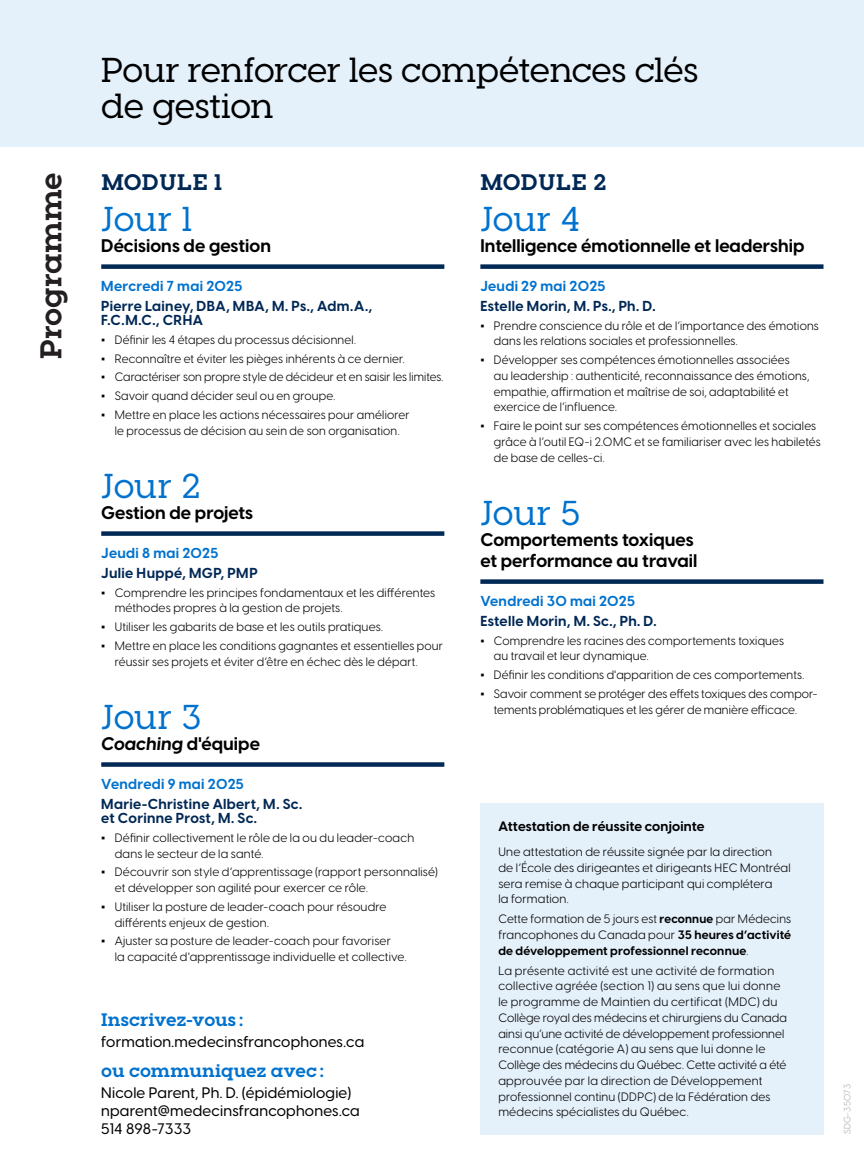
<style>
.page{position:relative;width:864px;height:1175px;background:#fff}
.page>*{position:absolute;margin:0;border:0;box-sizing:border-box;transform-origin:0 0}
.t1{font:500 34.5px/36px "Visby Slab CF";letter-spacing:-.015em;color:#000}
.t2{font:500 34.5px "Visby Slab CF";letter-spacing:-.005em;color:#0072ce}
.t3{font:700 30px "Visby Slab CF";letter-spacing:-.005em;color:#231f20}
.t4{font:700 22.5px "Visby Slab CF";letter-spacing:.035em;color:#002855}
.t5{font:700 18px/21px "Visby CF";letter-spacing:.005em;color:#000}
.t6{font:700 18px "Visby Slab CF";color:#0072ce}
.t7{font:italic 700 18px "Visby CF";color:#000}
.t8{font:500 15px/18px "Visby CF";letter-spacing:.01em;color:#000}
.t9{font:700 14.25px/14.2px "Visby CF";letter-spacing:.025em;color:#002855}
.t10{font:700 14.25px "Visby CF";letter-spacing:.02em;color:#0072ce}
.t11{font:700 13.5px "Visby CF";letter-spacing:.01em;color:#000}
.t12{font:12px/15.8px "Visby CF";letter-spacing:.015em;color:#000}
.t13{font:700 12px/15.8px "Visby CF";letter-spacing:.015em;color:#000;text-align:justify}
.t14{font:9px "Visby CF";letter-spacing:.03em;color:#abacac}
.s1{font-family:"Arial"}
.s2{font-style:normal}
.s3{font-weight:400}
</style>
<div class="page">
<div style="left:480px;top:802px;width:344px;height:332px;background:#e4f0fa"></div>
<div style="left:101px;top:264px;width:343px;height:5px;background:#002855"></div>
<div style="left:101px;top:531px;width:343px;height:5px;background:#002855"></div>
<svg style="left:101px;top:762px;width:343px;height:4px"></svg>
<div style="left:480px;top:264px;width:344px;height:5px;background:#002855"></div>
<div style="left:480px;top:579px;width:344px;height:5px;background:#002855"></div>
<div style="left:0;top:0;width:864px;height:146px;background:#e4f0fa"></div>
<h2 class="t3" style="left:32px;top:359px;width:188px;rotate:-90deg">Programme</h2>
<h1 class="t1" style="left:101px;top:52px;width:599px">Pour renforcer les compétences clés de gestion</h1>
<h3 class="t4" style="left:101px;top:168px;width:122px">MODULE 1</h3>
<h3 class="t4" style="left:480px;top:168px;width:127px">MODULE 2</h3>
<h1 class="t2" style="left:101px;top:198px;width:92px">Jour 1</h1>
<h3 class="t5" style="left:101px;top:234px;width:171px">Décisions de gestion</h3>
<p class="t10" style="left:101px;top:274px;width:143px">Mercredi 7 mai 2025</p>
<p class="t9" style="left:101px;top:298px;width:272px">Pierre Lainey, DBA, MBA, M. Ps., Adm.A.,<br>F.C.M.C., CRHA</p>
<p class="t12" style="left:101px;top:331px;width:256px"><span class="s1">▪</span> Définir les 4 étapes du processus décisionnel.</p>
<p class="t12" style="left:101px;top:350px;width:305px"><span class="s1">▪</span> Reconnaître et éviter les pièges inhérents à ce dernier.</p>
<p class="t12" style="left:101px;top:368px;width:344px"><span class="s1">▪</span> Caractériser son propre style de décideur et en saisir les limites.</p>
<p class="t12" style="left:101px;top:387px;width:236px"><span class="s1">▪</span> Savoir quand décider seul ou en groupe.</p>
<p class="t12" style="left:101px;top:406px;width:310px;text-align:center"><span class="s1">▪</span> Mettre en place les actions nécessaires pour améliorer le processus de décision au sein de son organisation.</p>
<h1 class="t2" style="left:480px;top:198px;width:101px">Jour 4</h1>
<h3 class="t5" style="left:480px;top:234px;width:326px">Intelligence émotionnelle et leadership</h3>
<p class="t10" style="left:480px;top:274px;width:127px">Jeudi 29 mai 2025</p>
<p class="t9" style="left:480px;top:298px;width:177px">Estelle Morin, M. Ps., Ph. D.</p>
<p class="t12" style="left:494px;top:317px;width:327px;text-indent:-14px"><span class="s1">▪</span> Prendre conscience du rôle et de l’importance des émotions dans les relations sociales et professionnelles.</p>
<p class="t12" style="left:494px;top:351px;width:317px;text-indent:-14px"><span class="s1">▪</span> Développer ses compétences émotionnelles associées<br>au leadership : authenticité, reconnaissance des émotions, empathie, affirmation et maîtrise de soi, adaptabilité et exercice de l’influence.</p>
<p class="t12" style="left:494px;top:417px;width:328px;text-indent:-14px"><span class="s1">▪</span> Faire le point sur ses compétences émotionnelles et sociales grâce à l’outil EQ-i 2.0MC et se familiariser avec les habiletés de base de celles-ci.</p>
<h1 class="t2" style="left:480px;top:492px;width:101px">Jour 5</h1>
<h3 class="t5" style="left:480px;top:528px;width:219px">Comportements toxiques et performance au travail</h3>
<p class="t10" style="left:480px;top:589px;width:156px">Vendredi 30 mai 2025</p>
<p class="t9" style="left:480px;top:613px;width:178px">Estelle Morin, M. Sc., Ph. D.</p>
<p class="t12" style="left:494px;top:631px;width:292px;text-indent:-14px"><span class="s1">▪</span> Comprendre les racines des comportements toxiques au travail et leur dynamique.</p>
<p class="t12" style="left:480px;top:666px;width:325px"><span class="s1">▪</span> Définir les conditions d'apparition de ces comportements.</p>
<p class="t12" style="left:480px;top:685px;width:339px;text-align:center"><span class="s1">▪</span> Savoir comment se protéger des effets toxiques des compor&shy;tements problématiques et les gérer de manière efficace.</p>
<h1 class="t2" style="left:101px;top:465px;width:101px">Jour 2</h1>
<h3 class="t5" style="left:101px;top:501px;width:153px">Gestion de projets</h3>
<p class="t10" style="left:101px;top:541px;width:119px">Jeudi 8 mai 2025</p>
<p class="t9" style="left:101px;top:565px;width:158px">Julie Huppé, MGP, PMP</p>
<p class="t12" style="left:115px;top:583px;width:322px;text-indent:-14px"><span class="s1">▪</span> Comprendre les principes fondamentaux et les différentes méthodes propres à la gestion de projets.</p>
<p class="t12" style="left:101px;top:618px;width:283px"><span class="s1">▪</span> Utiliser les gabarits de base et les outils pratiques.</p>
<p class="t12" style="left:115px;top:637px;width:330px;text-indent:-14px"><span class="s1">▪</span> Mettre en place les conditions gagnantes et essentielles pour réussir ses projets et éviter d’être en échec dès le départ.</p>
<h1 class="t2" style="left:101px;top:696px;width:101px">Jour 3</h1>
<h3 class="t7" style="left:101px;top:730px;width:160px">Coaching <span class="s2">d'équipe</span></h3>
<p class="t10" style="left:101px;top:772px;width:144px">Vendredi 9 mai 2025</p>
<p class="t9" style="left:101px;top:795px;width:202px">Marie-Christine Albert, M. Sc. et Corinne Prost, M. Sc.</p>
<p class="t12" style="left:115px;top:828px;width:301px;text-indent:-14px"><span class="s1">▪</span> Définir collectivement le rôle de la ou du leader-coach dans le secteur de la santé.</p>
<p class="t12" style="left:115px;top:863px;width:325px;text-indent:-14px"><span class="s1">▪</span> Découvrir son style d’apprentissage (rapport personnalisé) et développer son agilité pour exercer ce rôle.</p>
<p class="t12" style="left:115px;top:897px;width:273px;text-indent:-14px"><span class="s1">▪</span> Utiliser la posture de leader-coach pour résoudre différents enjeux de gestion.</p>
<p class="t12" style="left:115px;top:932px;width:293px;text-indent:-14px"><span class="s1">▪</span> Ajuster sa posture de leader-coach pour favoriser<br>la capacité d'apprentissage individuelle et collective.</p>
<p class="t11" style="left:498px;top:816px;width:208px">Attestation de réussite conjointe</p>
<p class="t12" style="left:498px;top:843px;width:294px">Une attestation de réussite signée par la direction<br>de l’École des dirigeantes et dirigeants HEC Montréal sera remise à chaque participant qui complétera<br>la formation.</p>
<p class="t13" style="left:498px;top:910px;width:294px"><span class="s3">Cette formation de 5 jours est</span> reconnue <span class="s3">par Médecins francophones du Canada pour</span> 35 heures d’activité de développement professionnel reconnue<span class="s3">.</span></p>
<p class="t12" style="left:498px;top:961px;width:290px">La présente activité est une activité de formation collective agréée (section 1) au sens que lui donne le programme de Maintien du certificat (MDC) du Collège royal des médecins et chirurgiens du Canada ainsi qu’une activité de développement professionnel reconnue (catégorie A) au sens que lui donne le Collège des médecins du Québec. Cette activité a été approuvée par la direction de Développement professionnel continu (DDPC) de la Fédération des médecins spécialistes du Québec.</p>
<h3 class="t6" style="left:101px;top:1008px;width:144px">Inscrivez-vous :</h3>
<p class="t8" style="left:101px;top:1032px;width:264px">formation.medecinsfrancophones.ca</p>
<h3 class="t6" style="left:101px;top:1059px;width:224px">ou communiquez avec:</h3>
<p class="t8" style="left:101px;top:1083px;width:260px">Nicole Parent, Ph. D. (épidémiologie) nparent@medecinsfrancophones.ca<br>514 898-7333</p>
<p class="t14" style="left:841px;top:1134px;width:52px;rotate:-90deg">SDG-35073</p>
</div>
